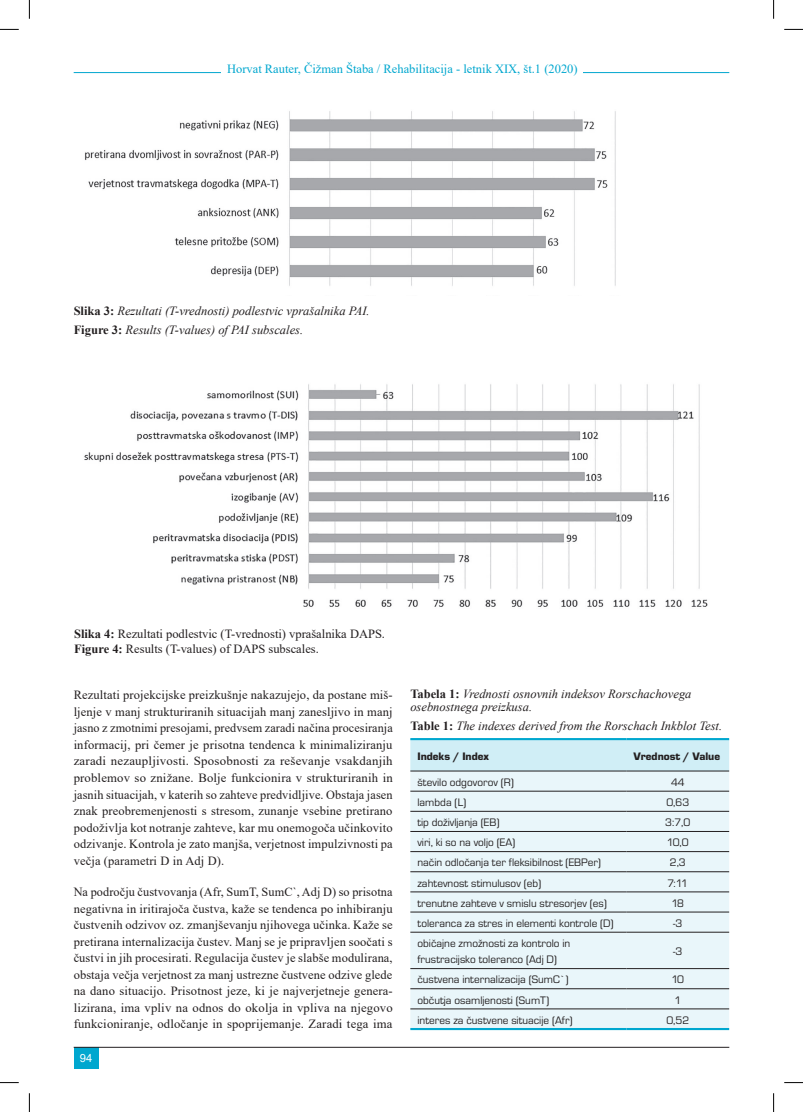
<style>
.page{position:relative;width:803px;height:1112px;background:#fff}
.page>*{position:absolute;margin:0;border:0;box-sizing:border-box;transform-origin:0 0}
.body_tekst{font:12.5px/16.5px "Times New Roman";letter-spacing:.01em;color:#231f20;text-align:justify}
.naslov_tabele_slike{font:italic 12.5px/12.5px "Times New Roman";color:#231f20}
.t1{font:12.5px "Times New Roman";color:#00a7cf}
.tabela_celica{font:11.25px/16.2px "Eurostile TEE";color:#231f20}
.tabela_naslov{font:11.25px "Eurostile TEE Blac";color:#231f20}
.t2{font:11.25px "Arial";color:#fff}
.s1{font-weight:700;font-style:normal}
.s2{font-weight:700}
</style>
<div class="page">
<img style="left:85px;top:111px;width:531px;height:175px">
<img style="left:84px;top:384px;width:624px;height:223px">
<div style="left:410px;top:740px;width:319px;height:30px;background:#d0eef6"></div>
<div style="left:410px;top:771px;width:319px;height:256px;background:#e9f6fa"></div>
<hr style="left:410px;top:790px;width:216px;height:1px;background:#231f20">
<hr style="left:626px;top:790px;width:103px;height:1px;background:#231f20">
<hr style="left:410px;top:810px;width:216px;height:1px;background:#231f20">
<hr style="left:626px;top:810px;width:103px;height:1px;background:#231f20">
<hr style="left:410px;top:831px;width:216px;height:1px;background:#231f20">
<hr style="left:626px;top:831px;width:103px;height:1px;background:#231f20">
<hr style="left:410px;top:851px;width:216px;height:1px;background:#231f20">
<hr style="left:626px;top:851px;width:103px;height:1px;background:#231f20">
<hr style="left:410px;top:871px;width:216px;height:1px;background:#231f20">
<hr style="left:626px;top:871px;width:103px;height:1px;background:#231f20">
<hr style="left:410px;top:891px;width:216px;height:1px;background:#231f20">
<hr style="left:626px;top:891px;width:103px;height:1px;background:#231f20">
<hr style="left:410px;top:988px;width:216px;height:1px;background:#231f20">
<hr style="left:626px;top:988px;width:103px;height:1px;background:#231f20">
<hr style="left:410px;top:737px;width:216px;height:3px;background:#00a7cf">
<hr style="left:626px;top:737px;width:103px;height:3px;background:#00a7cf">
<hr style="left:410px;top:770px;width:216px;height:1px;background:#231f20">
<hr style="left:626px;top:770px;width:103px;height:1px;background:#231f20">
<hr style="left:410px;top:931px;width:216px;height:1px;background:#231f20">
<hr style="left:626px;top:931px;width:103px;height:1px;background:#231f20">
<hr style="left:410px;top:1008px;width:216px;height:1px;background:#231f20">
<hr style="left:626px;top:1008px;width:103px;height:1px;background:#231f20">
<hr style="left:410px;top:1027px;width:216px;height:2px;background:#00a7cf">
<hr style="left:626px;top:1027px;width:103px;height:2px;background:#00a7cf">
<hr style="left:410px;top:911px;width:216px;height:1px;background:#231f20">
<hr style="left:626px;top:911px;width:103px;height:1px;background:#231f20">
<hr style="left:410px;top:968px;width:216px;height:1px;background:#231f20">
<hr style="left:626px;top:968px;width:103px;height:1px;background:#231f20">
<hr style="left:74px;top:72px;width:655px;height:1px;background:#00a7cf">
<div style="left:222px;top:57px;width:361px;height:22px;background:#fff"></div>
<div style="left:74px;top:1046px;width:24px;height:22px;background:#00a7cf"></div>
<hr style="left:74px;top:1046px;width:655px;height:1px;background:#231f20">
<svg style="left:0;top:29px;width:19px;height:1px"></svg>
<svg style="left:784px;top:29px;width:19px;height:1px"></svg>
<svg style="left:0;top:1082px;width:19px;height:1px"></svg>
<svg style="left:784px;top:1082px;width:19px;height:1px"></svg>
<svg style="left:29px;top:0;width:1px;height:19px"></svg>
<svg style="left:29px;top:1093px;width:1px;height:18px"></svg>
<svg style="left:773px;top:0;width:1px;height:19px"></svg>
<svg style="left:773px;top:1093px;width:1px;height:18px"></svg>
<p class="t1" style="left:227px;top:60px;width:352px">Horvat Rauter, Čižman Štaba / Rehabilitacija - letnik XIX, št.1 (2020)</p>
<p class="naslov_tabele_slike" style="left:74px;top:304px;width:297px"><span class="s1">Slika 3:</span> Rezultati (T-vrednosti) podlestvic vprašalnika PAI.</p>
<p class="naslov_tabele_slike" style="left:74px;top:323px;width:231px"><span class="s1">Figure 3:</span> Results (T-values) of PAI subscales.</p>
<p class="body_tekst" style="left:74px;top:625px;width:312px"><span class="s2">Slika 4:</span> Rezultati podlestvic (T-vrednosti) vprašalnika DAPS.</p>
<p class="body_tekst" style="left:74px;top:640px;width:246px"><span class="s2">Figure 4:</span> Results (T-values) of DAPS subscales.</p>
<p class="body_tekst" style="left:74px;top:686px;width:321px">Rezultati projekcijske preizkušnje nakazujejo, da postane miš&shy;ljenje v manj strukturiranih situacijah manj zanesljivo in manj jasno z zmotnimi presojami, predvsem zaradi načina procesiranja informacij, pri čemer je prisotna tendenca k minimaliziranju zaradi nezaupljivosti. Sposobnosti za reševanje vsakdanjih problemov so znižane. Bolje funkcionira v strukturiranih in jasnih situacijah, v katerih so zahteve predvidljive. Obstaja jasen znak preobremenjenosti s stresom, zunanje vsebine pretirano podoživlja kot notranje zahteve, kar mu onemogoča učinkovito odzivanje. Kontrola je zato manjša, verjetnost impulzivnosti pa večja (parametri D in Adj D).</p>
<p class="body_tekst" style="left:74px;top:883px;width:320px">Na področju čustvovanja (Afr, SumT, SumC`, Adj D) so prisotna negativna in iritirajoča čustva, kaže se tendenca po inhibiranju čustvenih odzivov oz. zmanjševanju njihovega učinka. Kaže se pretirana internalizacija čustev. Manj se je pripravljen soočati s čustvi in jih procesirati. Regulacija čustev je slabše modulirana, obstaja večja verjetnost za manj ustrezne čustvene odzive glede na dano situacijo. Prisotnost jeze, ki je najverjetneje genera&shy;lizirana, ima vpliv na odnos do okolja in vpliva na njegovo funkcioniranje, odločanje in spoprijemanje. Zaradi tega ima</p>
<p class="t2" style="left:80px;top:1049px;width:14px">94</p>
<p class="naslov_tabele_slike" style="left:410px;top:687px;width:283px"><span class="s1">Tabela 1:</span> Vrednosti osnovnih indeksov Rorschachovega osebnostnega preizkusa.</p>
<p class="naslov_tabele_slike" style="left:410px;top:718px;width:313px"><span class="s1">Table 1:</span> The indexes derived from the Rorschach Inkblot Test.</p>
<p class="tabela_naslov" style="left:417px;top:749px;width:73px">Indeks / Index</p>
<p class="tabela_naslov" style="left:634px;top:749px;width:88px">Vrednost / Value</p>
<p class="tabela_celica" style="left:417px;top:774px;width:98px">število odgovorov (R)</p>
<p class="tabela_celica" style="left:671px;top:774px;width:15px">44</p>
<p class="tabela_celica" style="left:417px;top:794px;width:50px">lambda (L)</p>
<p class="tabela_celica" style="left:666px;top:794px;width:24px">0,63</p>
<p class="tabela_celica" style="left:417px;top:814px;width:84px">tip doživljanja (EB)</p>
<p class="tabela_celica" style="left:665px;top:814px;width:27px">3:7,0</p>
<p class="tabela_celica" style="left:417px;top:834px;width:99px">viri, ki so na voljo (EA)</p>
<p class="tabela_celica" style="left:667px;top:834px;width:23px">10,0</p>
<p class="tabela_celica" style="left:417px;top:854px;width:185px">način odločanja ter fleksibilnost (EBPer)</p>
<p class="tabela_celica" style="left:670px;top:854px;width:18px">2,3</p>
<p class="tabela_celica" style="left:417px;top:874px;width:125px">zahtevnost stimulusov (eb)</p>
<p class="tabela_celica" style="left:668px;top:874px;width:22px">7:11</p>
<p class="tabela_celica" style="left:417px;top:894px;width:191px">trenutne zahteve v smislu stresorjev (es)</p>
<p class="tabela_celica" style="left:671px;top:894px;width:14px">18</p>
<p class="tabela_celica" style="left:417px;top:915px;width:198px">toleranca za stres in elementi kontrole (D)</p>
<p class="tabela_celica" style="left:673px;top:915px;width:11px">-3</p>
<p class="tabela_celica" style="left:417px;top:935px;width:154px">običajne zmožnosti za kontrolo in frustracijsko toleranco (Adj D)</p>
<p class="tabela_celica" style="left:673px;top:943px;width:11px">-3</p>
<p class="tabela_celica" style="left:417px;top:971px;width:153px">čustvena internalizacija (SumC`)</p>
<p class="tabela_celica" style="left:671px;top:971px;width:14px">10</p>
<p class="tabela_celica" style="left:417px;top:991px;width:133px">občutja osamljenosti (SumT)</p>
<p class="tabela_celica" style="left:674px;top:991px;width:8px">1</p>
<p class="tabela_celica" style="left:417px;top:1011px;width:157px">interes za čustvene situacije (Afr)</p>
<p class="tabela_celica" style="left:666px;top:1011px;width:24px">0,52</p>
</div>
